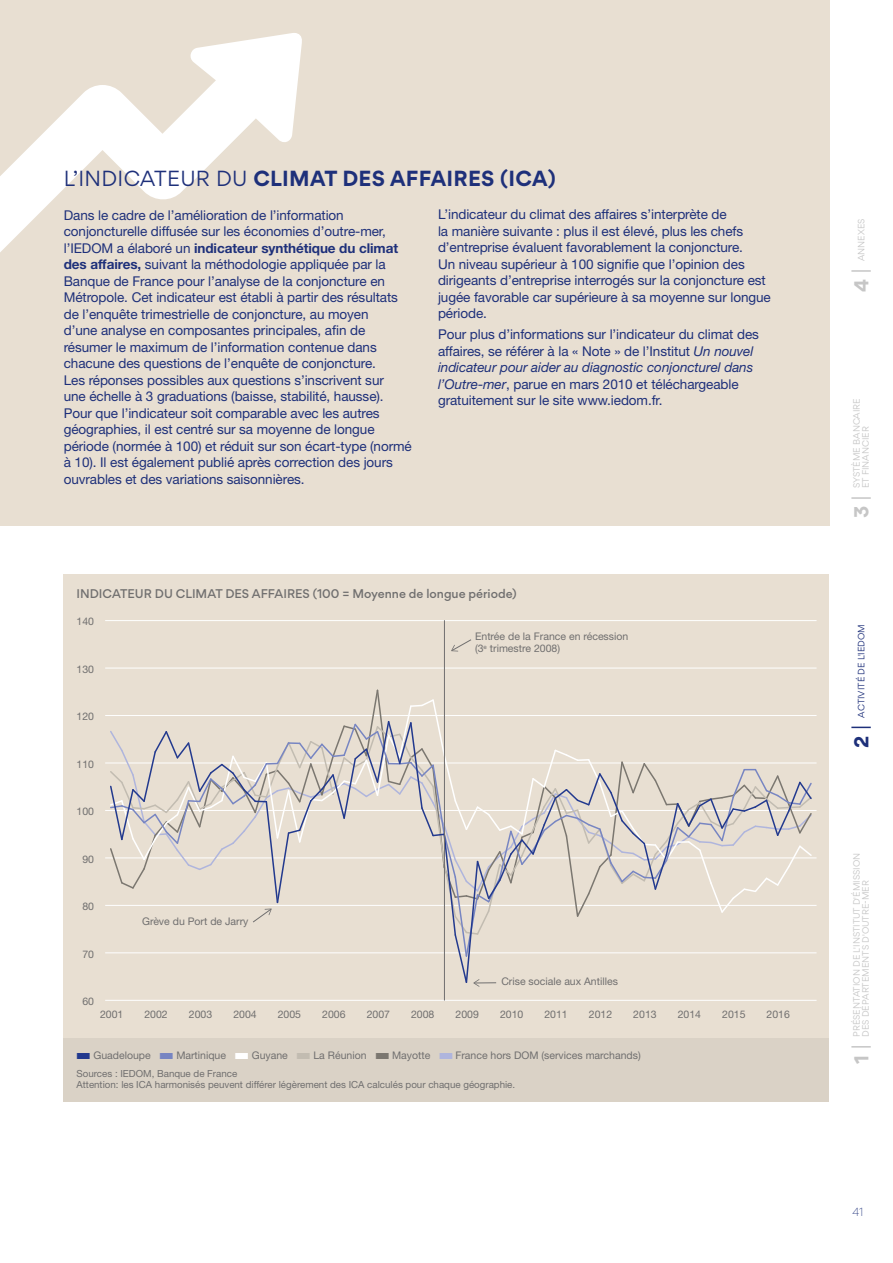
<style>
.page{position:relative;width:893px;height:1263px;background:#fff}
.page>*{position:absolute;margin:0;border:0;box-sizing:border-box;transform-origin:0 0}
.t1{font:700 19.5px "Gordita";letter-spacing:.015em;color:#1e307a}
.t2{font:700 18px "Gordita";color:#c6c6c6}
.t3{font:700 18px "Gordita";color:#1e307a}
.t4{font:13.5px/16.5px "Helvetica Neue LT Std";letter-spacing:-.005em;color:#1e307a}
.t5{font:500 11.25px "Gordita";color:#706f6f}
.t6{font:10.5px/12.6px "Helvetica Neue LT Std";color:#706f6f}
.t7{font:300 10.5px "Gordita";color:#1e307a}
.t8{font:9.75px/11.7px "Helvetica Neue LT Std";color:#706f6f}
.t9{font:8.25px/9px "Gordita";color:#c6c6c6}
.t10{font:8.25px "Gordita";color:#1e307a}
.s1{font-weight:400}
.s2{font-weight:700}
.s3{font-style:italic}
.s4{color:#22398e}
.s5{color:#7785c2}
.s6{color:#fff}
.s7{color:#c2bcb1}
.s8{color:#7b7770}
.s9{color:#afb5dd}
</style>
<div class="page">
<hr style="left:851px;top:497px;width:20px;height:2px;background:#c6c6c6">
<hr style="left:851px;top:270px;width:20px;height:2px;background:#c6c6c6">
<svg style="left:851px;top:1046px;width:20px;height:1px"></svg>
<svg style="left:851px;top:727px;width:20px;height:1px"></svg>
<div style="left:0;top:0;width:829px;height:525px;background:#e8dfd2"></div>
<div style="left:64px;top:574px;width:765px;height:463px;background:#e8dfd2"></div>
<div style="left:64px;top:1037px;width:765px;height:64px;background:#dad2c6"></div>
<hr style="left:105px;top:1000px;width:711px;height:1px;background:#fff">
<hr style="left:105px;top:952px;width:711px;height:1px;background:#fff">
<hr style="left:105px;top:905px;width:711px;height:1px;background:#fff">
<hr style="left:105px;top:857px;width:711px;height:1px;background:#fff">
<hr style="left:105px;top:810px;width:711px;height:1px;background:#fff">
<hr style="left:105px;top:763px;width:711px;height:1px;background:#fff">
<hr style="left:105px;top:715px;width:711px;height:1px;background:#fff">
<hr style="left:105px;top:668px;width:711px;height:1px;background:#fff">
<hr style="left:105px;top:620px;width:711px;height:1px;background:#fff">
<hr style="left:444px;top:620px;width:1px;height:380px;background:#706f6f">
<svg style="left:451px;top:639px;width:20px;height:12px"></svg>
<svg style="left:109px;top:689px;width:704px;height:298px"></svg>
<svg style="left:0;top:33px;width:302px;height:219px"></svg>
<h1 class="t1" style="left:64px;top:163px;width:493px"><span class="s1">L’INDICATEUR DU</span> CLIMAT DES AFFAIRES (ICA)</h1>
<p class="t4" style="left:64px;top:206px;width:349px">Dans le cadre de l’amélioration de l’information conjoncturelle diffusée sur les économies d’outre-mer, l’IEDOM a élaboré un <span class="s2">indicateur synthétique du climat des affaires,</span> suivant la méthodologie appliquée par la Banque de France pour l’analyse de la conjoncture en Métropole. Cet indicateur est établi à partir des résultats de l’enquête trimestrielle de conjoncture, au moyen<br>d’une analyse en composantes principales, afin de résumer le maximum de l’information contenue dans chacune des questions de l’enquête de conjoncture.<br>Les réponses possibles aux questions s’inscrivent sur<br>une échelle à 3 graduations (baisse, stabilité, hausse).<br>Pour que l’indicateur soit comparable avec les autres géographies, il est centré sur sa moyenne de longue période (normée à 100) et réduit sur son écart-type (normé à 10). Il est également publié après correction des jours ouvrables et des variations saisonnières.</p>
<p class="t4" style="left:438px;top:206px;width:334px">L’indicateur du climat des affaires s’interprète de<br>la manière suivante : plus il est élevé, plus les chefs d’entreprise évaluent favorablement la conjoncture.<br>Un niveau supérieur à 100 signifie que l’opinion des dirigeants d’entreprise interrogés sur la conjoncture est jugée favorable car supérieure à sa moyenne sur longue période.</p>
<p class="t4" style="left:438px;top:326px;width:322px">Pour plus d’informations sur l’indicateur du climat des affaires, se référer à la « Note » de l’Institut <span class="s3">Un nouvel indicateur pour aider au diagnostic conjoncturel dans l’Outre-mer</span>, parue en mars 2010 et téléchargeable gratuitement sur le site www.iedom.fr.</p>
<p class="t5" style="left:77px;top:586px;width:442px">INDICATEUR DU CLIMAT DES AFFAIRES (100 = Moyenne de longue période)</p>
<p class="t6" style="left:77px;top:615px;width:19px">140</p>
<p class="t6" style="left:77px;top:663px;width:19px">130</p>
<p class="t6" style="left:77px;top:710px;width:19px">120</p>
<p class="t6" style="left:77px;top:757px;width:19px">110</p>
<p class="t6" style="left:77px;top:805px;width:19px">100</p>
<p class="t6" style="left:82px;top:852px;width:13px">90</p>
<p class="t6" style="left:82px;top:900px;width:13px">80</p>
<p class="t6" style="left:82px;top:947px;width:13px">70</p>
<p class="t6" style="left:82px;top:995px;width:13px">60</p>
<p class="t6" style="left:142px;top:915px;width:108px">Grève du Port de Jarry</p>
<p class="t6" style="left:475px;top:629px;width:155px">Entrée de la France en récession (3<sup>e</sup> trimestre 2008)</p>
<p class="t6" style="left:501px;top:975px;width:118px">Crise sociale aux Antilles</p>
<p class="t6" style="left:100px;top:1008px;width:25px">2001</p>
<p class="t6" style="left:144px;top:1008px;width:25px">2002</p>
<p class="t6" style="left:189px;top:1008px;width:25px">2003</p>
<p class="t6" style="left:233px;top:1008px;width:25px">2004</p>
<p class="t6" style="left:278px;top:1008px;width:25px">2005</p>
<p class="t6" style="left:322px;top:1008px;width:25px">2006</p>
<p class="t6" style="left:367px;top:1008px;width:25px">2007</p>
<p class="t6" style="left:411px;top:1008px;width:25px">2008</p>
<p class="t6" style="left:456px;top:1008px;width:25px">2009</p>
<p class="t6" style="left:500px;top:1008px;width:25px">2010</p>
<p class="t6" style="left:544px;top:1008px;width:25px">2011</p>
<p class="t6" style="left:589px;top:1008px;width:25px">2012</p>
<p class="t6" style="left:633px;top:1008px;width:25px">2013</p>
<p class="t6" style="left:678px;top:1008px;width:25px">2014</p>
<p class="t6" style="left:722px;top:1008px;width:25px">2015</p>
<p class="t6" style="left:767px;top:1008px;width:25px">2016</p>
<p class="t6" style="left:77px;top:1049px;width:566px"><span class="s4">■</span> Guadeloupe <span class="s5">■</span> Martinique <span class="s6">■</span> Guyane <span class="s7">■</span> La Réunion <span class="s8">■</span> Mayotte <span class="s9">■</span>France hors DOM (services marchands)</p>
<p class="t8" style="left:77px;top:1067px;width:440px">Sources : IEDOM, Banque de France<br>Attention: les ICA harmonisés peuvent différer légèrement des ICA calculés pour chaque géographie.</p>
<p class="t9" style="left:857px;top:261px;width:44px;rotate:-90deg">ANNEXES</p>
<h2 class="t2" style="left:847px;top:292px;width:15px;rotate:-90deg">4</h2>
<p class="t9" style="left:852px;top:488px;width:91px;rotate:-90deg">SYSTÈME BANCAIRE<br>ET FINANCIER</p>
<h2 class="t2" style="left:847px;top:518px;width:14px;rotate:-90deg">3</h2>
<p class="t10" style="left:855px;top:717px;width:95px;rotate:-90deg">ACTIVITÉ DE L'IEDOM</p>
<h2 class="t3" style="left:847px;top:748px;width:14px;rotate:-90deg">2</h2>
<p class="t9" style="left:852px;top:1037px;width:186px;rotate:-90deg">PRÉSENTATION DE L'INSTITUT D'ÉMISSION<br>DES DÉPARTEMENTS D'OUTRE-MER</p>
<h2 class="t2" style="left:847px;top:1063px;width:10px;rotate:-90deg">1</h2>
<p class="t7" style="left:852px;top:1204px;width:12px">41</p>
</div>
